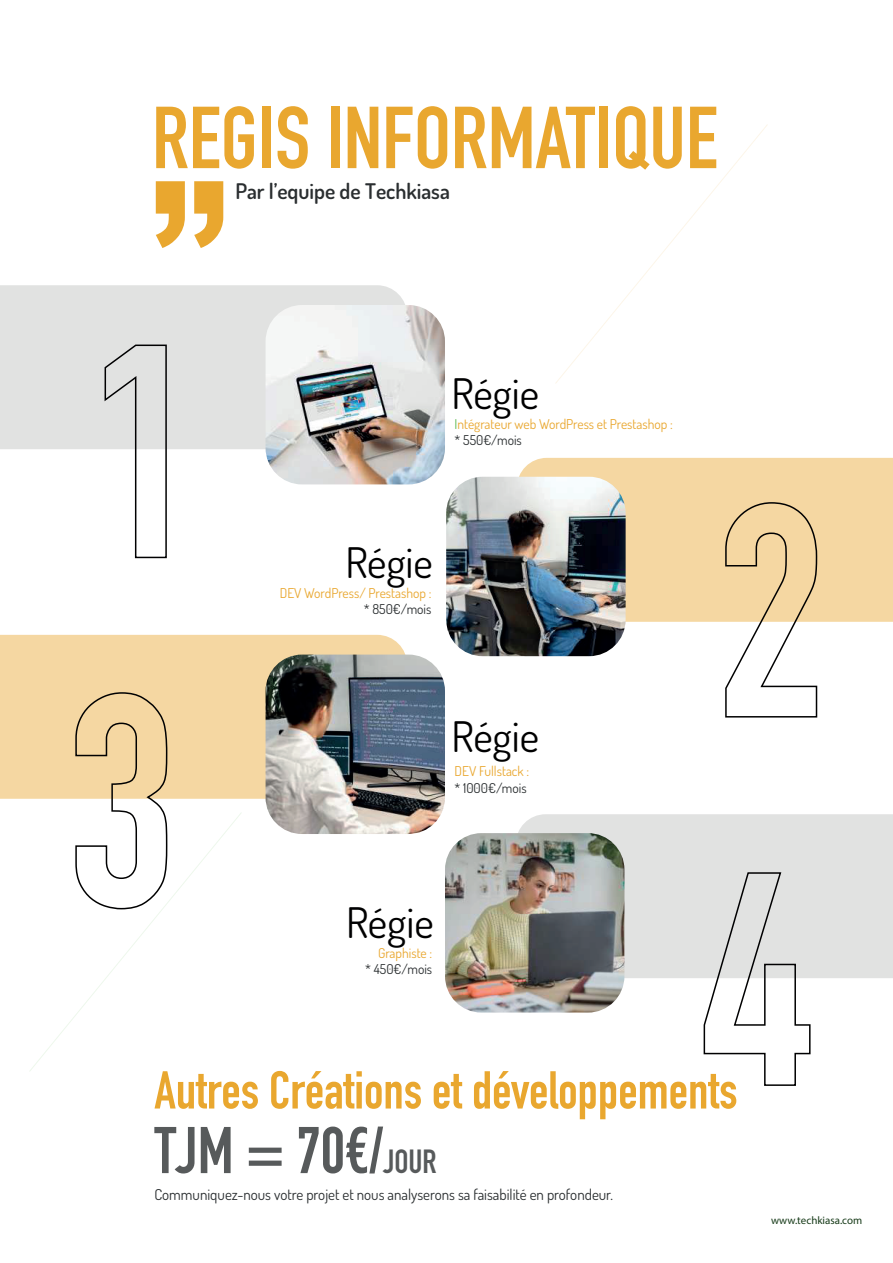
<style>
.page{position:relative;width:893px;height:1263px;background:#fff}
.page>*{position:absolute;margin:0;border:0;box-sizing:border-box;transform-origin:0 0}
.t1{font:700 86.25px "DIN Condensed";color:#e9a72f}
.t2{font:700 64.8px "DIN Condensed";color:#575a5b}
.t3{font:700 52.35px "DIN Condensed";color:#e9a72f}
.t4{font:42.15px "Dosis";color:#000001}
.t5{font:600 21.6px "Dosis";color:#2a2e30}
.t6{font:15px "Dosis";color:#2a2e30}
.t7{font:13.5px/16.4px "Dosis";color:#e9a72f}
.t8{font:13.5px "Dosis";color:#2a2e30}
.t9{font:10.95px "Myriad Pro";color:#173b19}
.s1{color:#5dba51}
.s2{color:#2a2e30}
.s3{font-size:33px}
</style>
<div class="page">
<svg style="left:156px;top:181px;width:29px;height:67px"></svg>
<svg style="left:194px;top:181px;width:29px;height:67px"></svg>
<div style="left:0;top:285px;width:405px;height:164px;background:#e1e2e1"></div>
<div style="left:519px;top:458px;width:374px;height:164px;background:#f5d7a2"></div>
<div style="left:0;top:635px;width:405px;height:164px;background:#f5d7a2"></div>
<div style="left:518px;top:814px;width:375px;height:164px;background:#e1e2e1"></div>
<img style="left:266px;top:305px;width:179px;height:179px">
<img style="left:446px;top:477px;width:180px;height:179px">
<img style="left:266px;top:654px;width:179px;height:180px">
<img style="left:445px;top:833px;width:179px;height:179px">
<svg style="left:556px;top:125px;width:211px;height:258px"></svg>
<svg style="left:30px;top:813px;width:211px;height:258px"></svg>
<svg style="left:104px;top:344px;width:64px;height:215px"></svg>
<svg style="left:724px;top:501px;width:94px;height:217px"></svg>
<svg style="left:75px;top:691px;width:93px;height:219px"></svg>
<svg style="left:703px;top:871px;width:108px;height:215px"></svg>
<h1 class="t1" style="left:152px;top:80px;width:567px">REGIS INFORMATIQUE</h1>
<h3 class="t5" style="left:236px;top:176px;width:216px">Par l’equipe de Techkiasa</h3>
<h3 class="t4" style="left:452px;top:364px;width:89px">Régie</h3>
<p class="t7" style="left:455px;top:415px;width:220px"><span class="s1">I</span>ntégrateur web WordPress et Prestashop : <span class="s2">* 550€/mois</span></p>
<h3 class="t4" style="left:345px;top:533px;width:89px">Régie</h3>
<p class="t7" style="left:280px;top:584px;width:153px">DEV WordPress/ Prestashop :</p>
<p class="t8" style="left:364px;top:600px;width:69px">* 850€/mois</p>
<h3 class="t4" style="left:452px;top:707px;width:89px">Régie</h3>
<p class="t7" style="left:455px;top:762px;width:76px">DEV Fullstack :</p>
<p class="t8" style="left:455px;top:778px;width:74px">* 1000€/mois</p>
<h3 class="t4" style="left:346px;top:893px;width:89px">Régie</h3>
<p class="t7" style="left:378px;top:944px;width:56px">Graphiste :</p>
<p class="t8" style="left:365px;top:960px;width:68px">* 450€/mois</p>
<h3 class="t3" style="left:154px;top:1055px;width:585px">Autres Créations et développements</h3>
<h2 class="t2" style="left:155px;top:1107px;width:284px">TJM = 70€/<span class="s3">JOUR</span></h2>
<p class="t6" style="left:154px;top:1184px;width:460px">Communiquez-nous votre projet et nous analyserons sa faisabilité en profondeur.</p>
<p class="t9" style="left:771px;top:1213px;width:93px">www.techkiasa.com</p>
</div>
